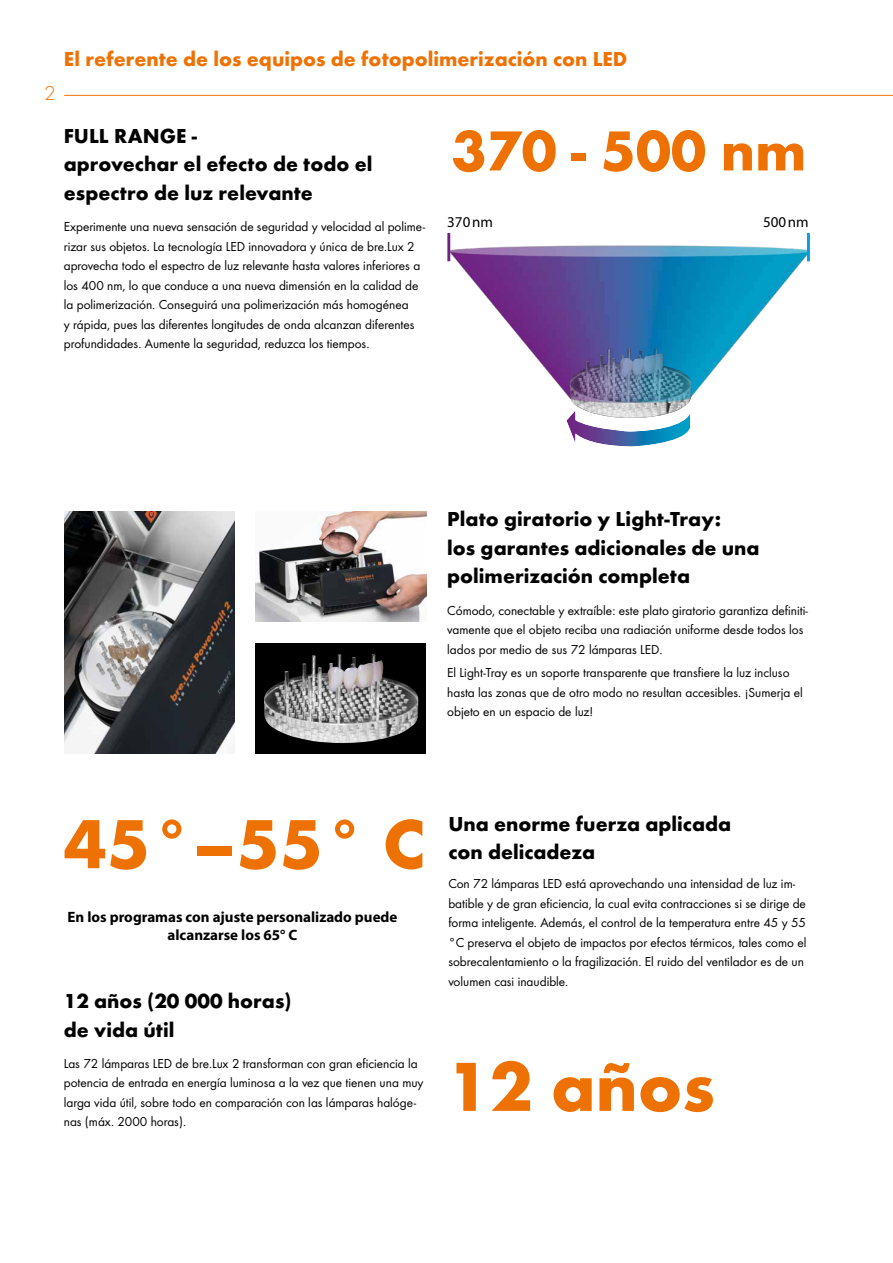
<style>
.page{position:relative;width:893px;height:1263px;background:#fff}
.page>*{position:absolute;margin:0;border:0;box-sizing:border-box;transform-origin:0 0}
.t1{font:700 72px "Futura";color:#ee7203}
.t2{font:700 58.5px "Futura";color:#ee7203}
.t3{font:700 21px/28.5px "Futura";color:#000}
.t4{font:700 21px "Futura";color:#ee7203}
.t5{font:300 21px "Futura";color:#ee7203}
.t6{font:700 15px/18px "Myriad Pro";color:#000;text-align:center}
.t7{font:15px "Myriad Pro";color:#000}
.t8{font:13.5px/19.5px "Futura Boo";color:#000}
</style>
<div class="page">
<img style="left:65px;top:511px;width:170px;height:242px">
<img style="left:256px;top:511px;width:170px;height:110px">
<div style="left:256px;top:643px;width:170px;height:110px;background:#000"></div>
<img style="left:264px;top:654px;width:154px;height:89px">
<img style="left:447px;top:232px;width:364px;height:195px">
<hr style="left:447px;top:233px;width:3px;height:28px;background:#702282">
<hr style="left:807px;top:233px;width:3px;height:28px;background:#009ee4">
<svg style="left:566px;top:410px;width:124px;height:36px"></svg>
<hr style="left:64px;top:95px;width:829px;height:1px;background:#ee7203">
<h3 class="t5" style="left:44px;top:81px;width:13px">2</h3>
<h3 class="t4" style="left:64px;top:50px;width:565px">El referente de los equipos de fotopolimerización con LED</h3>
<h3 class="t3" style="left:64px;top:123px;width:310px">FULL RANGE -<br>aprovechar el efecto de todo el espectro de luz relevante</h3>
<p class="t8" style="left:64px;top:218px;width:363px">Experimente una nueva sensación de seguridad y velocidad al polime&shy;rizar sus objetos. La tecnología LED innovadora y única de bre.Lux 2 aprovecha todo el espectro de luz relevante hasta valores inferiores a los 400 nm, lo que conduce a una nueva dimensión en la calidad de la polimerización. Conseguirá una polimerización más homogénea<br>y rápida, pues las diferentes longitudes de onda alcanzan diferentes profundidades. Aumente la seguridad, reduzca los tiempos.</p>
<h2 class="t2" style="left:451px;top:126px;width:356px">370 - 500 nm</h2>
<p class="t7" style="left:447px;top:213px;width:47px">370 nm</p>
<p class="t7" style="left:763px;top:213px;width:47px">500 nm</p>
<h3 class="t3" style="left:447px;top:507px;width:314px">Plato giratorio y Light-Tray:<br>los garantes adicionales de una polimerización completa</h3>
<p class="t8" style="left:447px;top:601px;width:362px">Cómodo, conectable y extraíble: este plato giratorio garantiza definiti&shy;vamente que el objeto reciba una radiación uniforme desde todos los lados por medio de sus 72 lámparas LED.</p>
<p class="t8" style="left:447px;top:664px;width:357px">El Light-Tray es un soporte transparente que transfiere la luz incluso hasta las zonas que de otro modo no resultan accesibles. ¡Sumerja el objeto en un espacio de luz!</p>
<h1 class="t1" style="left:64px;top:813px;width:363px">45°–55° C</h1>
<p class="t6" style="left:68px;top:909px;width:331px">En los programas con ajuste personalizado puede alcanzarse los 65° C</p>
<h3 class="t3" style="left:64px;top:988px;width:229px">12 años (20 000 horas) de vida útil</h3>
<p class="t8" style="left:64px;top:1055px;width:361px">Las 72 lámparas LED de bre.Lux 2 transforman con gran eficiencia la potencia de entrada en energía luminosa a la vez que tienen una muy larga vida útil, sobre todo en comparación con las lámparas halóge&shy;nas (máx. 2000 horas).</p>
<h3 class="t3" style="left:448px;top:811px;width:284px">Una enorme fuerza aplicada con delicadeza</h3>
<p class="t8" style="left:448px;top:875px;width:360px">Con 72 lámparas LED está aprovechando una intensidad de luz im&shy;batible y de gran eficiencia, la cual evita contracciones si se dirige de forma inteligente. Además, el control de la temperatura entre 45 y 55 °C preserva el objeto de impactos por efectos térmicos, tales como el sobrecalentamiento o la fragilización. El ruido del ventilador es de un volumen casi inaudible.</p>
<h1 class="t1" style="left:446px;top:1056px;width:270px">12 años</h1>
</div>
